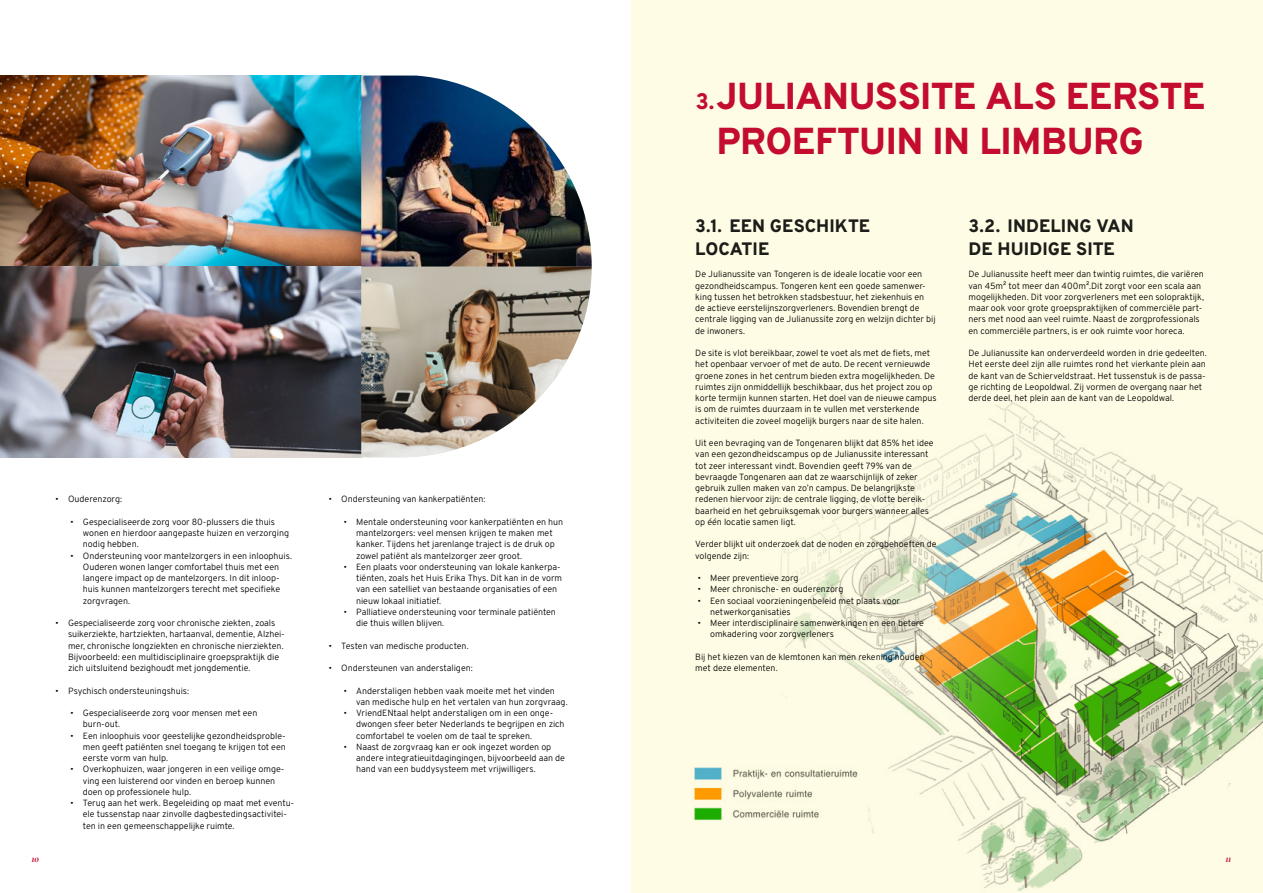
<style>
.page{position:relative;width:1263px;height:893px;background:#fff}
.page>*{position:absolute;margin:0;border:0;box-sizing:border-box;transform-origin:0 0}
.t1{font:800 37.5px/45px "Overpass";letter-spacing:-.015em;color:#c30c2e}
.t2{font:800 18px/22.5px "Overpass";letter-spacing:.005em;color:#1c1c19}
.t3{font:300 9px/11.2px "Overpass";letter-spacing:-.005em;color:#000}
.t4{font:italic 800 6.75px "Bennet Display";color:#c30c2e}
.s1{font-size:22.5px}
</style>
<div class="page">
<div style="left:631px;top:0;width:632px;height:893px;background:#fffce5"></div>
<img style="left:0;top:76px;width:592px;height:381px">
<img style="left:765px;top:402px;width:498px;height:489px">
<img style="left:693px;top:761px;width:219px;height:62px">
<p class="t3" style="left:55px;top:494px;width:68px">• Ouderenzorg:</p>
<p class="t3" style="left:83px;top:517px;width:208px;text-indent:-13px">• Gespecialiseerde zorg voor 80-plussers die thuis wonen en hierdoor aangepaste huizen en verzorging nodig hebben.</p>
<p class="t3" style="left:83px;top:551px;width:211px;text-indent:-13px">• Ondersteuning voor mantelzorgers in een inloophuis.<br>Ouderen wonen langer comfortabel thuis met een langere impact op de mantelzorgers. In dit inloop&shy;huis kunnen mantelzorgers terecht met specifieke zorgvragen.</p>
<p class="t3" style="left:68px;top:618px;width:218px;text-indent:-13px">• Gespecialiseerde zorg voor chronische ziekten, zoals suikerziekte, hartziekten, hartaanval, dementie, Alzhei&shy;mer, chronische longziekten en chronische nierziekten.<br>Bijvoorbeeld: een multidisciplinaire groepspraktijk die zich uitsluitend bezighoudt met jongdementie.</p>
<p class="t3" style="left:55px;top:686px;width:135px">• Psychisch ondersteuningshuis:</p>
<p class="t3" style="left:83px;top:708px;width:176px;text-indent:-13px">• Gespecialiseerde zorg voor mensen met een burn-out.</p>
<p class="t3" style="left:83px;top:731px;width:204px;text-align:justify;text-indent:-13px">• Een inloophuis voor geestelijke gezondheidsproble&shy;men geeft patiënten snel toegang te krijgen tot een eerste vorm van hulp.</p>
<p class="t3" style="left:83px;top:764px;width:203px;text-indent:-13px">• Overkophuizen, waar jongeren in een veilige omge&shy;ving een luisterend oor vinden en beroep kunnen doen op professionele hulp.</p>
<p class="t3" style="left:83px;top:798px;width:213px;text-indent:-13px">• Terug aan het werk. Begeleiding op maat met eventu&shy;ele tussenstap naar zinvolle dagbestedingsactivitei&shy;ten in een gemeenschappelijke ruimte.</p>
<p class="t3" style="left:328px;top:494px;width:158px">• Ondersteuning van kankerpatiënten:</p>
<p class="t3" style="left:356px;top:517px;width:209px;text-indent:-13px">• Mentale ondersteuning voor kankerpatiënten en hun mantelzorgers: veel mensen krijgen te maken met kanker. Tijdens het jarenlange traject is de druk op zowel patiënt als mantelzorger zeer groot.</p>
<p class="t3" style="left:356px;top:562px;width:208px;text-indent:-13px">• Een plaats voor ondersteuning van lokale kankerpa&shy;tiënten, zoals het Huis Erika Thys. Dit kan in de vorm van een satelliet van bestaande organisaties of een nieuw lokaal initiatief.</p>
<p class="t3" style="left:356px;top:607px;width:201px;text-indent:-13px">• Palliatieve ondersteuning voor terminale patiënten die thuis willen blijven.</p>
<p class="t3" style="left:328px;top:641px;width:142px">• Testen van medische producten.</p>
<p class="t3" style="left:328px;top:663px;width:146px">• Ondersteunen van anderstaligen:</p>
<p class="t3" style="left:356px;top:686px;width:213px;text-indent:-13px">• Anderstaligen hebben vaak moeite met het vinden van medische hulp en het vertalen van hun zorgvraag.</p>
<p class="t3" style="left:356px;top:708px;width:210px;text-indent:-13px">• VriendENtaal helpt anderstaligen om in een onge&shy;dwongen sfeer beter Nederlands te begrijpen en zich comfortabel te voelen om de taal te spreken.</p>
<p class="t3" style="left:356px;top:742px;width:210px;text-indent:-13px">• Naast de zorgvraag kan er ook ingezet worden op andere integratieuitdagingingen, bijvoorbeeld aan de hand van een buddysysteem met vrijwilligers.</p>
<h1 class="t1" style="left:717px;top:73px;width:490px;text-indent:-21px"><span class="s1">3.</span> JULIANUSSITE ALS EERSTE<br>PROEFTUIN IN LIMBURG</h1>
<h2 class="t2" style="left:695px;top:214px;width:176px">3.1. EEN GESCHIKTE<br>LOCATIE</h2>
<p class="t3" style="left:695px;top:268px;width:242px">De Julianussite van Tongeren is de ideale locatie voor een gezondheidscampus. Tongeren kent een goede samenwer&shy;king tussen het betrokken stadsbestuur, het ziekenhuis en de actieve eerstelijnszorgverleners. Bovendien brengt de centrale ligging van de Julianussite zorg en welzijn dichter bij de inwoners.</p>
<p class="t3" style="left:695px;top:347px;width:243px">De site is vlot bereikbaar, zowel te voet als met de fiets, met het openbaar vervoer of met de auto. De recent vernieuwde groene zones in het centrum bieden extra mogelijkheden. De ruimtes zijn onmiddellijk beschikbaar, dus het project zou op korte termijn kunnen starten. Het doel van de nieuwe campus is om de ruimtes duurzaam in te vullen met versterkende activiteiten die zoveel mogelijk burgers naar de site halen.</p>
<p class="t3" style="left:695px;top:437px;width:240px">Uit een bevraging van de Tongenaren blijkt dat 85% het idee van een gezondheidscampus op de Julianussite interessant tot zeer interessant vindt. Bovendien geeft 79% van de bevraagde Tongenaren aan dat ze waarschijnlijk of zeker gebruik zullen maken van zo’n campus. De belangrijkste redenen hiervoor zijn: de centrale ligging, de vlotte bereik&shy;baarheid en het gebruiksgemak voor burgers wanneer alles op één locatie samen ligt.</p>
<p class="t3" style="left:695px;top:538px;width:243px">Verder blijkt uit onderzoek dat de noden en zorgbehoeften de volgende zijn:</p>
<p class="t3" style="left:697px;top:573px;width:103px">• Meer preventieve zorg</p>
<p class="t3" style="left:697px;top:584px;width:147px">• Meer chronische- en ouderenzorg</p>
<p class="t3" style="left:710px;top:596px;width:191px;text-indent:-13px">• Een sociaal voorzieningenbeleid met plaats voor netwerkorganisaties</p>
<p class="t3" style="left:710px;top:618px;width:215px;text-indent:-13px">• Meer interdisciplinaire samenwerkingen en een betere omkadering voor zorgverleners</p>
<p class="t3" style="left:695px;top:651px;width:231px">Bij het kiezen van de klemtonen kan men rekening houden met deze elementen.</p>
<h2 class="t2" style="left:968px;top:214px;width:167px">3.2. INDELING VAN<br>DE HUIDIGE SITE</h2>
<p class="t3" style="left:968px;top:268px;width:237px">De Julianussite heeft meer dan twintig ruimtes, die variëren van 45m² tot meer dan 400m².Dit zorgt voor een scala aan mogelijkheden. Dit voor zorgverleners met een solopraktijk, maar ook voor grote groepspraktijken of commerciële part&shy;ners met nood aan veel ruimte. Naast de zorgprofessionals en commerciële partners, is er ook ruimte voor horeca.</p>
<p class="t3" style="left:968px;top:347px;width:240px">De Julianussite kan onderverdeeld worden in drie gedeelten.<br>Het eerste deel zijn alle ruimtes rond het vierkante plein aan de kant van de Schierveldstraat. Het tussenstuk is de passa&shy;ge richting de Leopoldwal. Zij vormen de overgang naar het derde deel, het plein aan de kant van de Leopoldwal.</p>
<p class="t4" style="left:32px;top:856px;width:8px">10</p>
<p class="t4" style="left:1226px;top:856px;width:7px">11</p>
</div>
